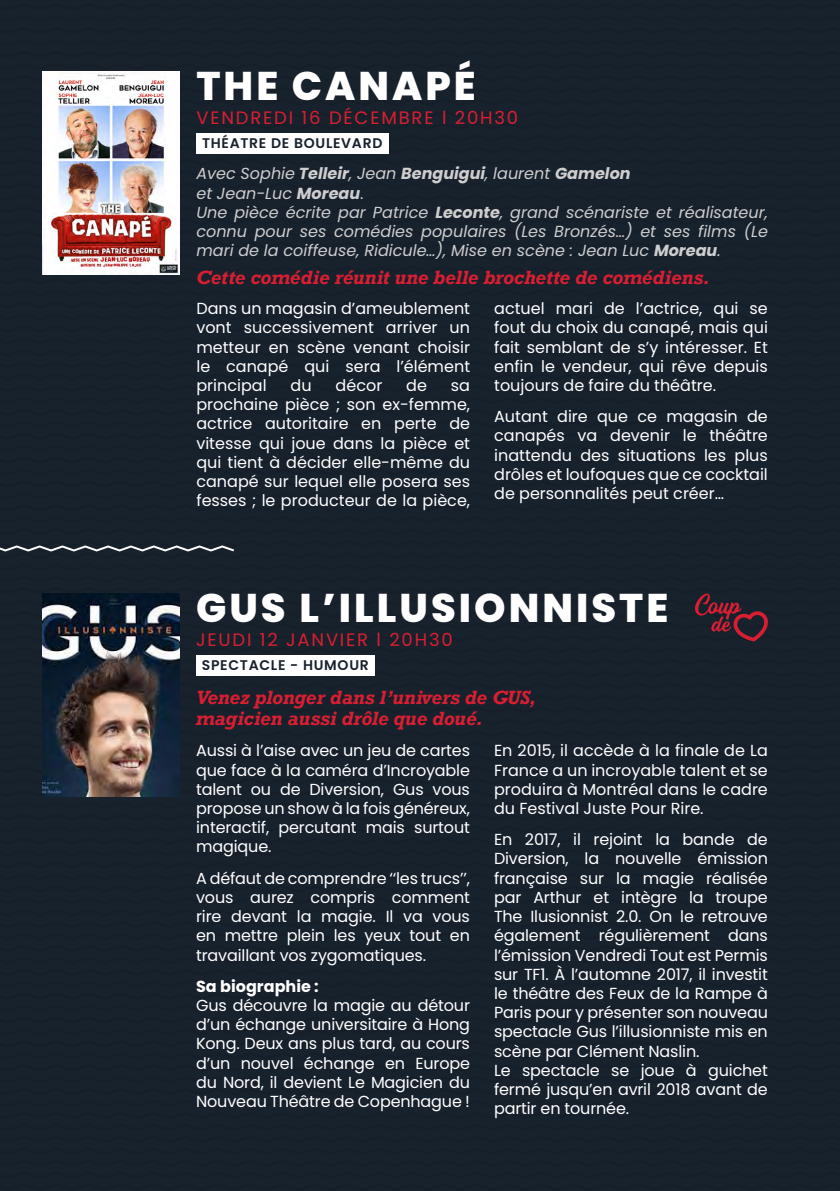
<style>
.page{position:relative;width:840px;height:1191px;background:#fff}
.page>*{position:absolute;margin:0;border:0;box-sizing:border-box;transform-origin:0 0}
.t1{font:800 40px "Poppins";letter-spacing:.075em;color:#fff}
.t2{font:italic 700 18px/21.6px "Rockwell";letter-spacing:-.01em;color:#d91e32}
.t3{font:18px "Poppins";letter-spacing:.1em;color:#d91e32}
.t4{font:16px/19.2px "Poppins";letter-spacing:-.01em;color:#fff;text-align:justify}
.t5{font:italic 16px/19.2px "Poppins";color:#cecece}
.t6{font:700 16px "Poppins";color:#fff}
.t7{font:600 14px "Poppins";letter-spacing:.05em;color:#18222d}
.s1{font-weight:700}
.s2{font-style:normal}
</style>
<div class="page">
<div style="left:0;top:585px;width:839px;height:606px;background:#18222d"></div>
<div style="left:0;top:0;width:839px;height:584px;background:#18222d"></div>
<div style="left:196px;top:133px;width:192px;height:21px;background:#fff"></div>
<div style="left:196px;top:655px;width:178px;height:20px;background:#fff"></div>
<img style="left:43px;top:71px;width:136px;height:204px">
<img style="left:43px;top:593px;width:136px;height:203px">
<svg style="left:0;top:544px;width:236px;height:9px;background:#4d545d"></svg>
<svg style="left:694px;top:592px;width:74px;height:49px;background:#41202d"></svg>
<h1 class="t1" style="left:196px;top:63px;width:281px">THE CANAPÉ</h1>
<p class="t3" style="left:196px;top:107px;width:323px">VENDREDI 16 DÉCEMBRE l 20H30</p>
<p class="t7" style="left:202px;top:135px;width:182px">THÉATRE DE BOULEVARD</p>
<p class="t5" style="left:196px;top:164px;width:572px">Avec Sophie <span class="s1">Telleir</span>, Jean <span class="s1">Benguigui</span>, laurent <span class="s1">Gamelon<br></span>et Jean-Luc <span class="s1">Moreau</span><span class="s2">.<br></span>Une pièce écrite par Patrice <span class="s1">Leconte</span>, grand scénariste et réalisateur, connu pour ses comédies populaires (Les Bronzés…) et ses films (Le mari de la coiffeuse, Ridicule…), Mise en scène : Jean Luc <span class="s1">Moreau</span>.</p>
<p class="t2" style="left:196px;top:267px;width:515px">Cette comédie réunit une belle brochette de comédiens.</p>
<p class="t4" style="left:196px;top:299px;width:275px">Dans un magasin d’ameublement vont successivement arriver un metteur en scène venant choisir le canapé qui sera l’élément principal</p>
<p class="t4" style="left:290px;top:376px;width:23px">du</p>
<p class="t4" style="left:335px;top:376px;width:48px">décor</p>
<p class="t4" style="left:406px;top:376px;width:22px">de</p>
<p class="t4" style="left:196px;top:376px;width:275px;text-indent:254px">sa prochaine pièce ; son ex-femme, actrice autoritaire en perte de vitesse qui joue dans la pièce et qui tient à décider elle-même du canapé sur lequel elle posera ses fesses ; le producteur de la pièce,</p>
<p class="t4" style="left:494px;top:299px;width:275px">actuel mari de l’actrice, qui se fout du choix du canapé, mais qui fait semblant de s’y intéresser. Et enfin le vendeur, qui rêve depuis toujours de faire du théâtre.</p>
<p class="t4" style="left:494px;top:407px;width:275px">Autant dire que ce magasin de canapés va devenir le théâtre inattendu des situations les plus drôles et loufoques que ce cocktail de personnalités peut créer…</p>
<h1 class="t1" style="left:196px;top:584px;width:473px">GUS L’ILLUSIONNISTE</h1>
<p class="t3" style="left:196px;top:629px;width:258px">JEUDI 12 JANVIER l 20H30</p>
<p class="t7" style="left:202px;top:657px;width:168px">SPECTACLE - HUMOUR</p>
<p class="t2" style="left:196px;top:686px;width:341px">Venez plonger dans l’univers de GUS, magicien aussi drôle que doué.</p>
<p class="t4" style="left:196px;top:741px;width:275px">Aussi à l’aise avec un jeu de cartes que face à la caméra d’Incroyable talent ou de Diversion, Gus vous propose un show à la fois généreux, interactif, percutant mais surtout magique.</p>
<p class="t4" style="left:196px;top:868px;width:275px">A défaut de comprendre ‘‘les trucs’’, vous aurez compris comment rire devant la magie. Il va vous en mettre plein les yeux tout en travaillant vos zygomatiques.</p>
<p class="t6" style="left:196px;top:976px;width:124px">Sa biographie :</p>
<p class="t4" style="left:196px;top:995px;width:275px">Gus découvre la magie au détour d’un échange universitaire à Hong Kong. Deux ans plus tard, au cours d’un nouvel échange en Europe du Nord, il devient Le Magicien du Nouveau Théâtre de Copenhague !</p>
<p class="t4" style="left:493px;top:741px;width:275px">En 2015, il accède à la finale de La France a un incroyable talent et se produira à Montréal dans le cadre du Festival Juste Pour Rire.</p>
<p class="t4" style="left:493px;top:830px;width:275px;text-align:left">En 2017, il rejoint la bande de<br>Diversion, la nouvelle émission française sur la magie réalisée par Arthur et intègre la troupe<br>The Ilusionnist 2.0. On le retrouve également régulièrement dans l’émission Vendredi Tout est Permis sur TF1. À l’automne 2017, il investit le théâtre des Feux de la Rampe à<br>Paris pour y présenter son nouveau spectacle Gus l’illusionniste mis en scène par Clément Naslin.<br>Le spectacle se joue à guichet fermé jusqu’en avril 2018 avant de partir en tournée.</p>
</div>
